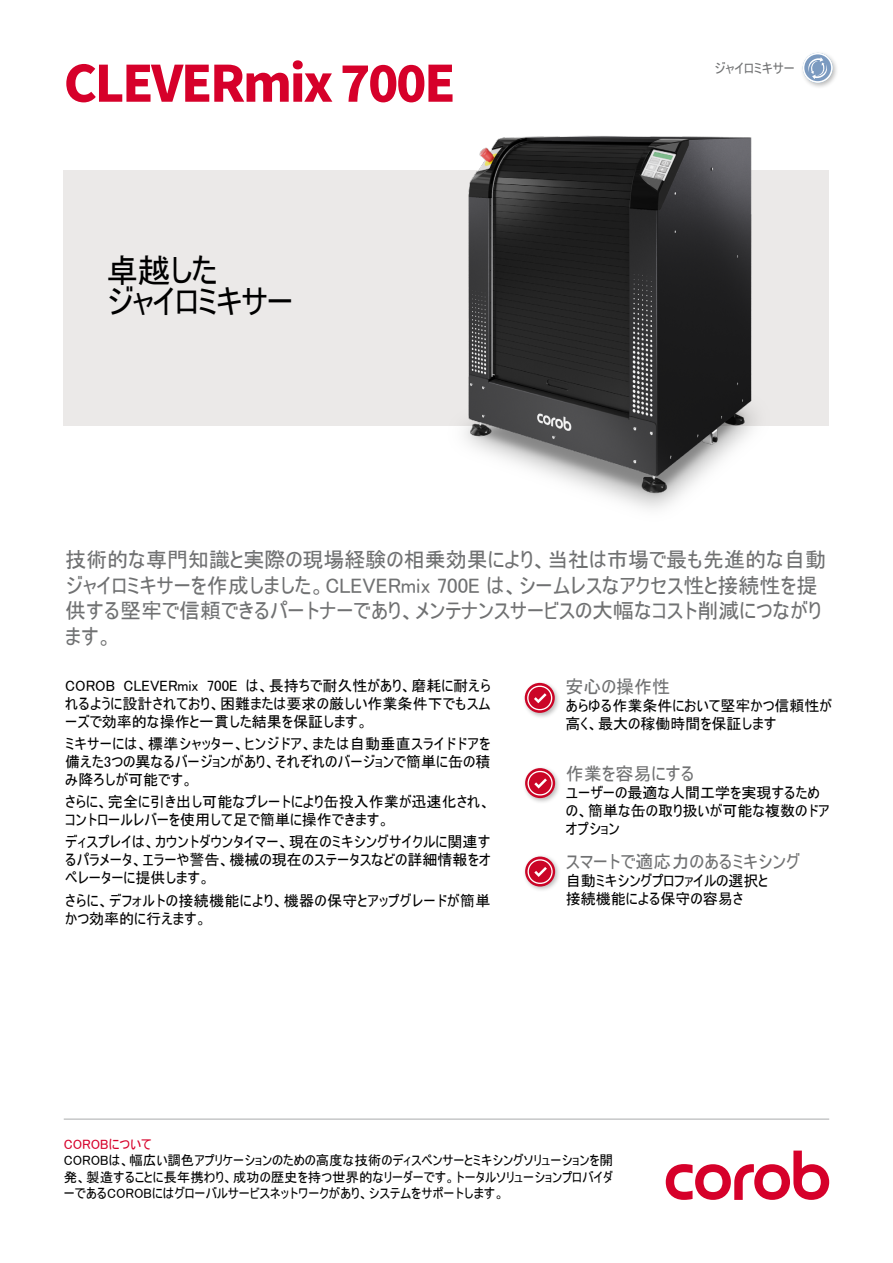
<style>
.page{position:relative;width:893px;height:1263px;background:#fff}
.page>*{position:absolute;margin:0;border:0;box-sizing:border-box;transform-origin:0 0}
.t1{font:700 57px "Source Sans Pro";letter-spacing:-.04em;color:#d6002a}
.t2{font:32.85px/30.9px "MS UI Gothic";letter-spacing:-.04em;color:#000}
.t3{font:21px/25.5px "MS UI Gothic";color:#707172}
.t4{font:18px "MS UI Gothic";color:#707172}
.t5{font:15px/18px "MS UI Gothic";color:#000}
.t6{font:15px/18px "MS UI Gothic";letter-spacing:.025em;color:#000}
.t7{font:13.5px/16.2px "MS UI Gothic";color:#000;text-align:justify}
.t8{font:13.5px "MS UI Gothic";color:#d6002a}
.t9{font:13.5px "MS UI Gothic";color:#707172}
</style>
<div class="page">
<svg style="left:666px;top:1150px;width:163px;height:50px"></svg>
<hr style="left:64px;top:1118px;width:765px;height:2px;background:#c6c7c8">
<div style="left:64px;top:170px;width:765px;height:255px;background:#ebe9e8"></div>
<img style="left:340px;top:52px;width:497px;height:457px">
<div style="left:522px;top:680px;width:38px;height:39px;background:#000;opacity:.27"></div>
<svg style="left:525px;top:683px;width:30px;height:30px"></svg>
<svg style="left:527px;top:686px;width:25px;height:24px"></svg>
<div style="left:522px;top:765px;width:39px;height:39px;background:#000;opacity:.27"></div>
<svg style="left:525px;top:768px;width:30px;height:30px"></svg>
<svg style="left:527px;top:771px;width:26px;height:24px"></svg>
<div style="left:522px;top:854px;width:39px;height:39px;background:#000;opacity:.27"></div>
<div style="left:525px;top:857px;width:30px;height:29px;background:#cb0527;border-radius:50%"></div>
<svg style="left:527px;top:859px;width:26px;height:25px"></svg>
<h1 class="t1" style="left:64px;top:44px;width:393px">CLEVERmix 700E</h1>
<p class="t9" style="left:714px;top:61px;width:82px">ジャイロミキサー</p>
<h2 class="t2" style="left:106px;top:255px;width:189px">卓越した<br>ジャイロミキサー</h2>
<h3 class="t3" style="left:65px;top:547px;width:762px">技術的な専門知識と実際の現場経験の相乗効果により、当社は市場で最も先進的な自動ジャイロミキサーを作成しました。CLEVERmix 700E は、シームレスなアクセス性と接続性を提供する堅牢で信頼できるパートナーであり、メンテナンスサービスの大幅なコスト削減につながります。</h3>
<p class="t5" style="left:65px;top:676px;width:427px;text-align:justify">COROB CLEVERmix 700E は、長持ちで耐久性があり、磨耗に耐えられるように設計されており、困難または要求の厳しい作業条件下でもスムーズで効率的な操作と一貫した結果を保証します。</p>
<p class="t5" style="left:65px;top:734px;width:427px;text-align:justify">ミキサーには、標準シャッター、ヒンジドア、または自動垂直スライドドアを備えた3つの異なるバージョンがあり、それぞれのバージョンで簡単に缶の積み降ろしが可能です。</p>
<p class="t5" style="left:65px;top:793px;width:427px">さらに、完全に引き出し可能なプレートにより缶投入作業が迅速化され、コントロールレバーを使用して足で簡単に操作できます。</p>
<p class="t5" style="left:65px;top:833px;width:427px;text-align:justify">ディスプレイは、カウントダウンタイマー、現在のミキシングサイクルに関連するパラメータ、エラーや警告、機械の現在のステータスなどの詳細情報をオペレーターに提供します。</p>
<p class="t6" style="left:65px;top:891px;width:427px">さらに、デフォルトの接続機能により、機器の保守とアップグレードが簡単かつ効率的に行えます。</p>
<p class="t4" style="left:566px;top:678px;width:106px">安心の操作性</p>
<p class="t5" style="left:566px;top:697px;width:268px">あらゆる作業条件において堅牢かつ信頼性が高く、最大の稼働時間を保証します</p>
<p class="t4" style="left:566px;top:765px;width:130px">作業を容易にする</p>
<p class="t5" style="left:566px;top:784px;width:265px">ユーザーの最適な人間工学を実現するための、簡単な缶の取り扱いが可能な複数のドアオプション</p>
<p class="t4" style="left:566px;top:853px;width:235px">スマートで適応力のあるミキシング</p>
<p class="t5" style="left:566px;top:872px;width:204px">自動ミキシングプロファイルの選択と接続機能による保守の容易さ</p>
<p class="t8" style="left:64px;top:1137px;width:89px">COROBについて</p>
<p class="t7" style="left:64px;top:1152px;width:551px">COROBは、幅広い調色アプリケーションのための高度な技術のディスペンサーとミキシングソリューションを開発、製造することに長年携わり、成功の歴史を持つ世界的なリーダーです。トータルソリューションプロバイダーであるCOROBにはグローバルサービスネットワークがあり、システムをサポートします。</p>
</div>
